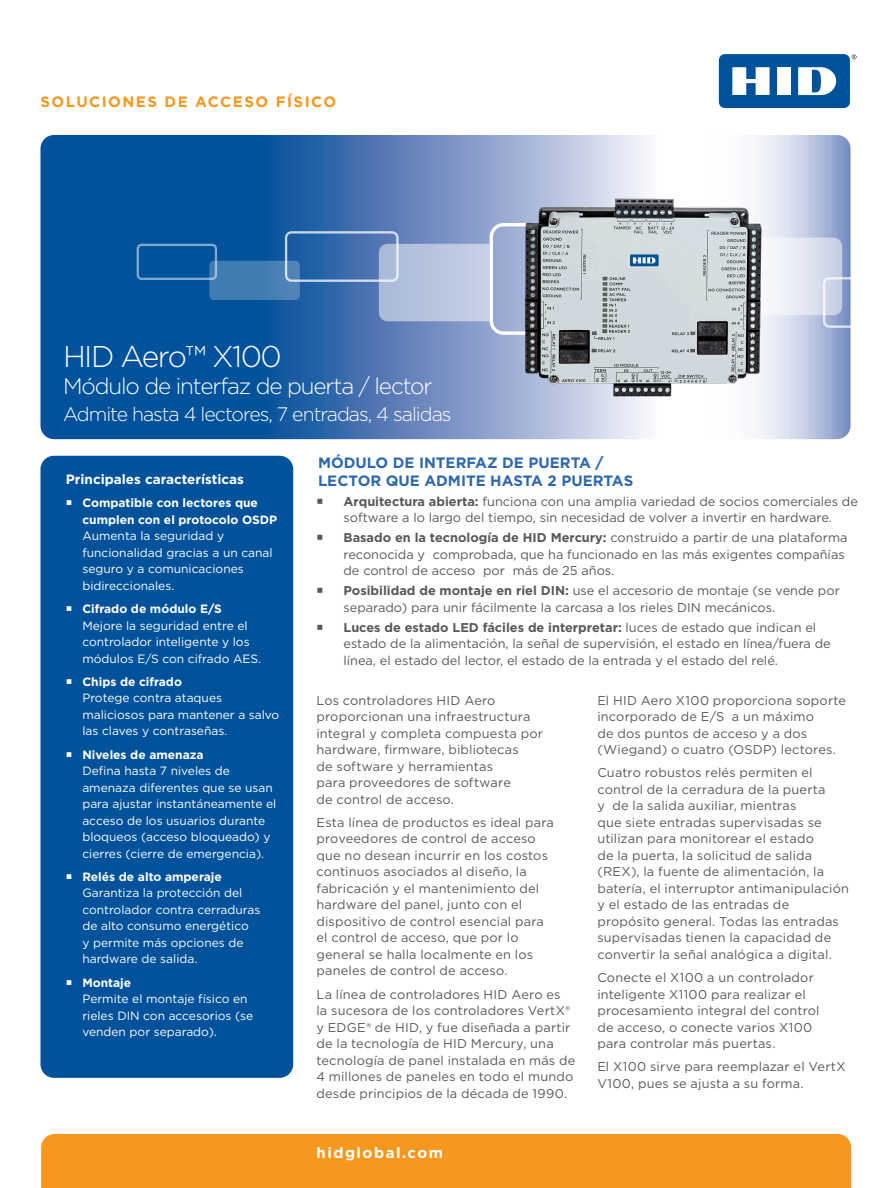
<style>
.page{position:relative;width:891px;height:1188px;background:#fff}
.page>*{position:absolute;margin:0;border:0;box-sizing:border-box;transform-origin:0 0}
.t1{font:300 30px "Gotham";letter-spacing:-.05em;color:#fff}
.t2{font:300 22.5px "Gotham";letter-spacing:-.05em;color:#fff}
.t3{font:300 19.5px "Gotham";letter-spacing:-.05em;color:#fff}
.t4{font:700 15px/18px "Gotham";color:#2e68aa}
.t5{font:700 15px "Gotham";letter-spacing:.1em;color:#f7971d}
.t6{font:700 15px "Gotham";letter-spacing:.1em;color:#fff}
.t7{font:700 13.5px "Gotham";color:#fff}
.t8{font:12.75px/16.5px "Gotham";letter-spacing:.01em;color:#57585a}
.t9{font:12px/16.5px "Gotham";color:#fff}
.s1{font-weight:700}
</style>
<div class="page">
<svg style="left:40px;top:135px;width:810px;height:304px;background:#4478b2"></svg>
<svg style="left:852px;top:55px;width:5px;height:4px"></svg>
<div style="left:719px;top:54px;width:131px;height:54px;background:#01529a;border-radius:6px"></div>
<div style="left:777px;top:67px;width:14px;height:28px;background:#fff"></div>
<svg style="left:732px;top:67px;width:38px;height:28px"></svg>
<svg style="left:798px;top:67px;width:38px;height:28px"></svg>
<div style="left:41px;top:1134px;width:810px;height:54px;background:#f7971d"></div>
<div style="left:285px;top:231px;width:114px;height:51px;border:2px solid #fff;border-radius:5px"></div>
<svg style="left:209px;top:261px;width:91px;height:39px;background:#467fb4"></svg>
<div style="left:137px;top:244px;width:80px;height:36px;border:2px solid #fff;border-radius:4px"></div>
<svg style="left:379px;top:244px;width:96px;height:77px;background:#b6c3de"></svg>
<svg style="left:798px;top:238px;width:53px;height:90px;background:#c4cde4"></svg>
<div style="left:40px;top:456px;width:253px;height:622px;background:#01529a;border-radius:14px"></div>
<img style="left:475px;top:182px;width:323px;height:237px">
<p class="t5" style="left:40px;top:92px;width:297px">SOLUCIONES DE ACCESO FÍSICO</p>
<p class="t1" style="left:63px;top:338px;width:220px">HID Aero™ X100</p>
<p class="t2" style="left:63px;top:372px;width:371px">Módulo de interfaz de puerta / lector</p>
<p class="t3" style="left:63px;top:402px;width:390px">Admite hasta 4 lectores, 7 entradas, 4 salidas</p>
<p class="t7" style="left:66px;top:470px;width:180px">Principales características</p>
<p class="t9" style="left:82px;top:495px;width:196px"><span class="s1">Compatible con lectores que cumplen con el protocolo OSDP<br></span>Aumenta la seguridad y funcionalidad gracias a un canal seguro y a comunicaciones bidireccionales.</p>
<p class="t9" style="left:82px;top:600px;width:180px"><span class="s1">Cifrado de módulo E/S<br></span>Mejore la seguridad entre el controlador inteligente y los módulos E/S con cifrado AES.</p>
<p class="t9" style="left:82px;top:673px;width:198px"><span class="s1">Chips de cifrado<br></span>Protege contra ataques maliciosos para mantener a salvo las claves y contraseñas.</p>
<p class="t9" style="left:82px;top:746px;width:196px"><span class="s1">Niveles de amenaza<br></span>Defina hasta 7 niveles de amenaza diferentes que se usan para ajustar instantáneamente el acceso de los usuarios durante bloqueos (acceso bloqueado) y cierres (cierre de emergencia).</p>
<p class="t9" style="left:82px;top:868px;width:180px"><span class="s1">Relés de alto amperaje<br></span>Garantiza la protección del controlador contra cerraduras de alto consumo energético<br>y permite más opciones de hardware de salida.</p>
<p class="t9" style="left:82px;top:974px;width:172px"><span class="s1">Montaje<br></span>Permite el montaje físico en rieles DIN con accesorios (se venden por separado).</p>
<p class="t4" style="left:318px;top:453px;width:317px">MÓDULO DE INTERFAZ DE PUERTA /<br>LECTOR QUE ADMITE HASTA 2 PUERTAS</p>
<p class="t8" style="left:343px;top:493px;width:516px"><span class="s1">Arquitectura abierta:</span> funciona con una amplia variedad de socios comerciales de software a lo largo del tiempo, sin necesidad de volver a invertir en hardware.</p>
<p class="t8" style="left:343px;top:529px;width:506px"><span class="s1">Basado en la tecnología de HID Mercury:</span> construido a partir de una plataforma reconocida y comprobada, que ha funcionado en las más exigentes compañías de control de acceso por más de 25 años.</p>
<p class="t8" style="left:343px;top:582px;width:498px"><span class="s1">Posibilidad de montaje en riel DIN:</span> use el accesorio de montaje (se vende por separado) para unir fácilmente la carcasa a los rieles DIN mecánicos.</p>
<p class="t8" style="left:343px;top:619px;width:489px"><span class="s1">Luces de estado LED fáciles de interpretar:</span> luces de estado que indican el estado de la alimentación, la señal de supervisión, el estado en línea/fuera de línea, el estado del lector, el estado de la entrada y el estado del relé.</p>
<p class="t8" style="left:316px;top:692px;width:228px">Los controladores HID Aero proporcionan una infraestructura integral y completa compuesta por hardware, firmware, bibliotecas<br>de software y herramientas<br>para proveedores de software<br>de control de acceso.</p>
<p class="t8" style="left:316px;top:814px;width:239px">Esta línea de productos es ideal para proveedores de control de acceso que no desean incurrir en los costos continuos asociados al diseño, la fabricación y el mantenimiento del hardware del panel, junto con el dispositivo de control esencial para el control de acceso, que por lo general se halla localmente en los paneles de control de acceso.</p>
<p class="t8" style="left:316px;top:986px;width:260px">La línea de controladores HID Aero es<br>la sucesora de los controladores VertX® y EDGE® de HID, y fue diseñada a partir de la tecnología de HID Mercury, una tecnología de panel instalada en más de 4 millones de paneles en todo el mundo desde principios de la década de 1990.</p>
<p class="t6" style="left:316px;top:1142px;width:128px">hidglobal.com</p>
<p class="t8" style="left:597px;top:692px;width:250px">El HID Aero X100 proporciona soporte incorporado de E/S a un máximo<br>de dos puntos de acceso y a dos (Wiegand) o cuatro (OSDP) lectores.</p>
<p class="t8" style="left:597px;top:764px;width:253px">Cuatro robustos relés permiten el control de la cerradura de la puerta<br>y de la salida auxiliar, mientras<br>que siete entradas supervisadas se utilizan para monitorear el estado<br>de la puerta, la solicitud de salida (REX), la fuente de alimentación, la batería, el interruptor antimanipulación y el estado de las entradas de propósito general. Todas las entradas supervisadas tienen la capacidad de convertir la señal analógica a digital.</p>
<p class="t8" style="left:597px;top:969px;width:224px">Conecte el X100 a un controlador inteligente X1100 para realizar el procesamiento integral del control de acceso, o conecte varios X100 para controlar más puertas.</p>
<p class="t8" style="left:597px;top:1058px;width:250px">El X100 sirve para reemplazar el VertX<br>V100, pues se ajusta a su forma.</p>
</div>
